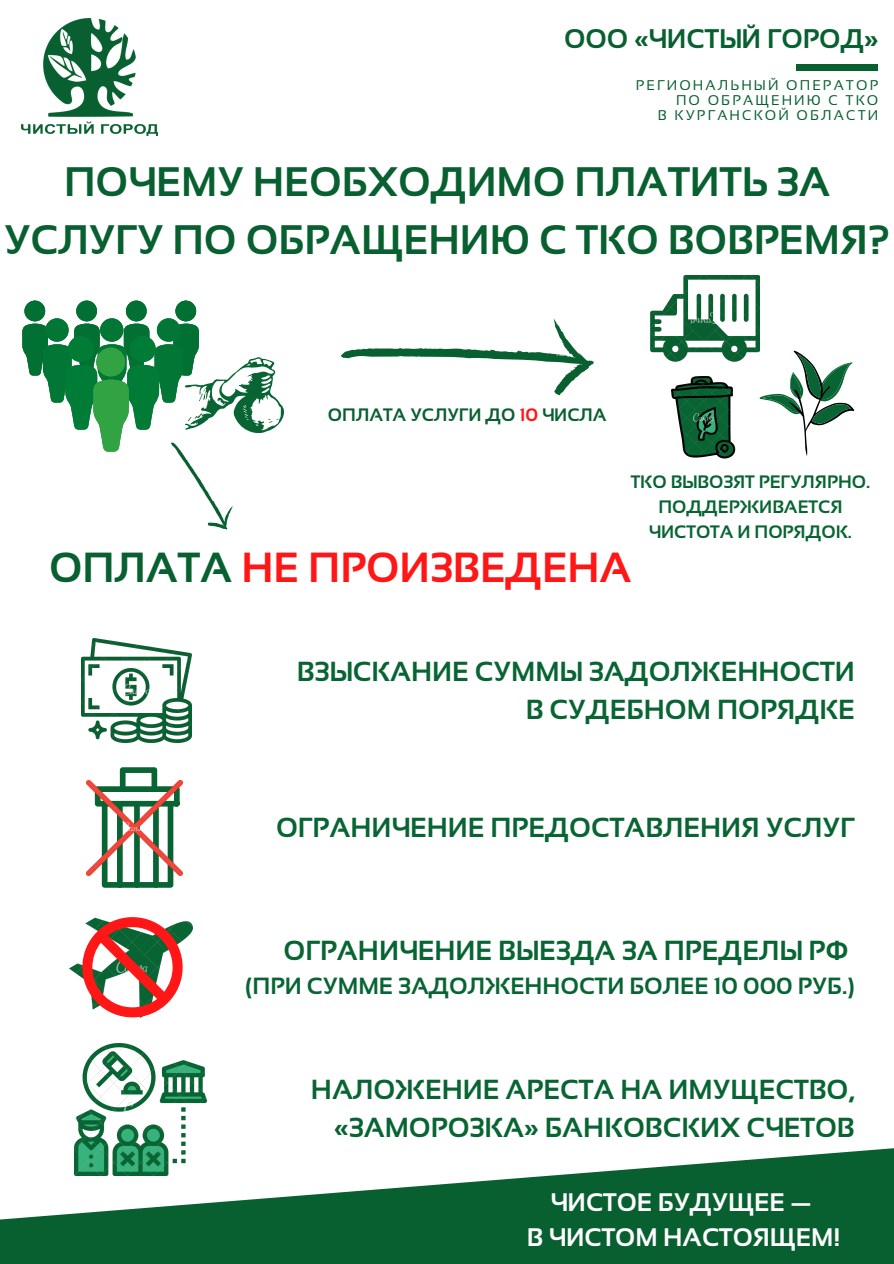
<style>
.page{position:relative;width:894px;height:1264px;background:#fff}
.page>*{position:absolute;margin:0;border:0;box-sizing:border-box;transform-origin:0 0}
.t1{font:700 42px "Sansation";color:#ff1616}
.t2{font:700 41.25px/57.4px "Sansation";color:#086030;text-align:center}
.t3{font:700 27.6px/38.2px "Sansation";color:#086533;text-align:right}
.t4{font:700 27px "Sansation";color:#086030}
.t5{font:700 25.35px/35.1px "Sansation";color:#fff;text-align:center}
.t6{font:700 23.4px "Sansation";color:#086533}
.t7{font:700 18px/24.8px "Sansation";color:#086533;text-align:center}
.t8{font:700 18px "Sansation";color:#086030}
.t9{font:14.1px/15.1px "Sansation";letter-spacing:.15em;color:#086030;text-align:right}
.s1{color:#ff1616}
.s2{color:#086030}
</style>
<div class="page">
<svg style="left:0;top:1144px;width:893px;height:119px;fill:#086030"></svg>
<div style="left:796px;top:64px;width:81px;height:6px;background:#086030"></div>
<img style="left:21px;top:18px;width:137px;height:117px">
<svg style="left:340px;top:319px;width:254px;height:76px"></svg>
<svg style="left:759px;top:350px;width:95px;height:106px"></svg>
<img style="left:650px;top:275px;width:109px;height:87px">
<img style="left:671px;top:376px;width:64px;height:83px">
<svg style="left:22px;top:300px;width:262px;height:230px"></svg>
<img style="left:81px;top:638px;width:111px;height:104px">
<img style="left:75px;top:1043px;width:131px;height:132px">
<img style="left:69px;top:921px;width:124px;height:57px">
<svg style="left:82px;top:917px;width:100px;height:100px"></svg>
<svg style="left:101px;top:767px;width:79px;height:121px"></svg>
<img style="left:86px;top:780px;width:96px;height:95px">
<p class="t4" style="left:564px;top:24px;width:315px">ООО «ЧИСТЫЙ ГОРОД»</p>
<p class="t9" style="left:635px;top:77px;width:244px">РЕГИОНАЛЬНЫЙ ОПЕРАТОР<br>ПО ОБРАЩЕНИЮ С ТКО<br>В КУРГАНСКОЙ ОБЛАСТИ</p>
<h2 class="t2" style="left:4px;top:153px;width:887px">ПОЧЕМУ НЕОБХОДИМО ПЛАТИТЬ ЗА<br>УСЛУГУ ПО ОБРАЩЕНИЮ С ТКО ВОВРЕМЯ?</h2>
<p class="t8" style="left:328px;top:404px;width:280px">ОПЛАТА УСЛУГИ ДО <span class="s1">10</span> ЧИСЛА</p>
<p class="t7" style="left:630px;top:469px;width:241px">ТКО ВЫВОЗЯТ РЕГУЛЯРНО.<br>ПОДДЕРЖИВАЕТСЯ<br>ЧИСТОТА И ПОРЯДОК.</p>
<h1 class="t1" style="left:49px;top:543px;width:583px"><span class="s2">ОПЛАТА</span> НЕ ПРОИЗВЕДЕНА</h1>
<p class="t3" style="left:297px;top:652px;width:559px">ВЗЫСКАНИЕ СУММЫ ЗАДОЛЖЕННОСТИ<br>В СУДЕБНОМ ПОРЯДКЕ</p>
<p class="t3" style="left:276px;top:808px;width:580px">ОГРАНИЧЕНИЕ ПРЕДОСТАВЛЕНИЯ УСЛУГ</p>
<p class="t3" style="left:283px;top:931px;width:566px">ОГРАНИЧЕНИЕ ВЫЕЗДА ЗА ПРЕДЕЛЫ РФ</p>
<p class="t6" style="left:245px;top:972px;width:610px">(ПРИ СУММЕ ЗАДОЛЖЕННОСТИ БОЛЕЕ 10 000 РУБ.)</p>
<p class="t3" style="left:311px;top:1070px;width:545px">НАЛОЖЕНИЕ АРЕСТА НА ИМУЩЕСТВО, «ЗАМОРОЗКА» БАНКОВСКИХ СЧЕТОВ</p>
<p class="t5" style="left:527px;top:1184px;width:315px">ЧИСТОЕ БУДУЩЕЕ —<br>В ЧИСТОМ НАСТОЯЩЕМ!</p>
</div>
